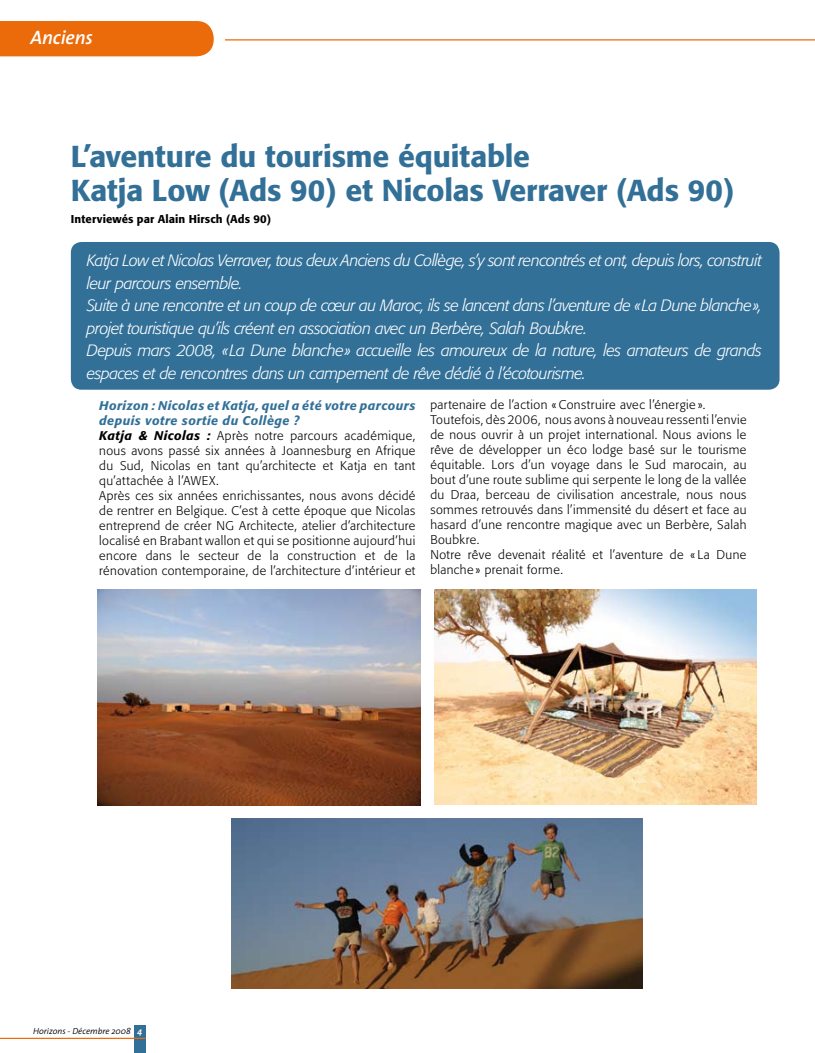
<style>
.page{position:relative;width:815px;height:1053px;background:#fff}
.page>*{position:absolute;margin:0;border:0;box-sizing:border-box;transform-origin:0 0}
.t1{font:500 30px/33.8px "Formata";letter-spacing:-.005em;color:#327098}
.t2{font:italic 600 19.5px "The Sans";letter-spacing:-.01em;color:#fff}
.t3{font:italic 300 16.25px/22.5px "Formata";letter-spacing:-.025em;color:#fff}
.t4{font:300 12.5px/15px "Formata";letter-spacing:.03em;color:#000}
.t5{font:500 11.25px "Formata";letter-spacing:.01em;color:#000}
.t6{font:italic 300 8.75px "The Sans";color:#000}
.s1{font-weight:500;font-style:italic;color:#327098}
.s2{font-weight:500;font-style:italic}
.s3{font-weight:700;color:#fff}
</style>
<div class="page">
<div style="left:134px;top:1025px;width:11px;height:27px;background:#327098"></div>
<hr style="left:0;top:1037px;width:146px;height:1px;background:#eb6b0a">
<div style="left:0;top:21px;width:214px;height:36px;background:#eb6b0a"></div>
<hr style="left:225px;top:39px;width:590px;height:1px;background:#eb6b0a">
<div style="left:71px;top:242px;width:709px;height:147px;background:#327098;border-radius:11px"></div>
<img style="left:97px;top:590px;width:324px;height:215px">
<img style="left:434px;top:590px;width:322px;height:214px">
<img style="left:232px;top:818px;width:411px;height:170px">
<h2 class="t2" style="left:30px;top:22px;width:64px">Anciens</h2>
<h1 class="t1" style="left:71px;top:139px;width:665px">L’aventure du tourisme équitable<br>Katja Low (Ads 90) et Nicolas Verraver (Ads 90)</h1>
<p class="t5" style="left:71px;top:212px;width:202px">Interviewés par Alain Hirsch (Ads 90)</p>
<p class="t3" style="left:87px;top:249px;width:677px">Katja Low et Nicolas Verraver, tous deux Anciens du Collège, s’y sont rencontrés et ont, depuis lors, construit leur parcours ensemble.<br>Suite à une rencontre et un coup de cœur au Maroc, ils se lancent dans l’aventure de «La Dune blanche», projet touristique qu’ils créent en association avec un Berbère, Salah Boubkre.<br>Depuis mars 2008, «La Dune blanche» accueille les amoureux de la nature, les amateurs de grands espaces et de rencontres dans un campement de rêve dédié à l’écotourisme.</p>
<p class="t4" style="left:99px;top:398px;width:318px"><span class="s1">Horizon : Nicolas et Katja, quel a été votre parcours depuis votre sortie du Collège ?<br></span><span class="s2">Katja &amp; Nicolas :</span> Après notre parcours académique, nous avons passé six années à Joannesburg en Afrique du Sud, Nicolas en tant qu’architecte et Katja en tant qu’attachée à l’AWEX.<br>Après ces six années enrichissantes, nous avons décidé de rentrer en Belgique. C’est à cette époque que Nicolas entreprend de créer NG Architecte, atelier d’architecture localisé en Brabant wallon et qui se positionne aujourd’hui encore dans le secteur de la construction et de la rénovation contemporaine, de l’architecture d’intérieur et</p>
<p class="t4" style="left:430px;top:397px;width:318px">partenaire de l’action « Construire avec l’énergie ».<br>Toutefois, dès 2006, nous avons à nouveau ressenti l’envie de nous ouvrir à un projet international. Nous avions le rêve de développer un éco lodge basé sur le tourisme équitable. Lors d’un voyage dans le Sud marocain, au bout d’une route sublime qui serpente le long de la vallée du Draa, berceau de civilisation ancestrale, nous nous sommes retrouvés dans l’immensité du désert et face au hasard d’une rencontre magique avec un Berbère, Salah Boubkre.<br>Notre rêve devenait réalité et l’aventure de « La Dune blanche » prenait forme.</p>
<p class="t6" style="left:33px;top:1023px;width:111px">Horizons - Décembre 2008 <span class="s3">4</span></p>
</div>
